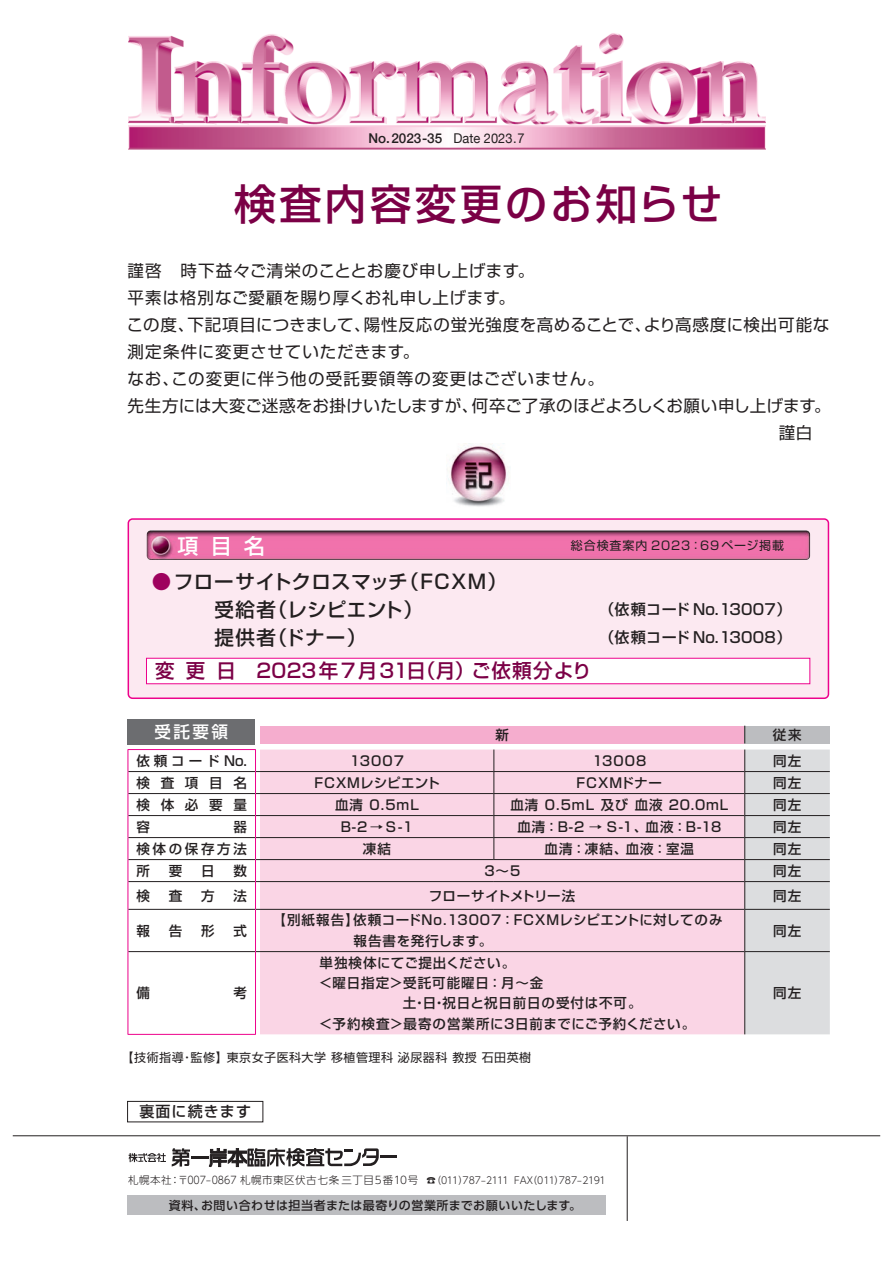
<style>
.page{position:relative;width:893px;height:1263px;background:#fff}
.page>*{position:absolute;margin:0;border:0;box-sizing:border-box;transform-origin:0 0}
.t1{font:500 42px "Shin Go Pro";letter-spacing:.075em;color:#7b0046}
.t2{font:500 21px "Shin Go Pro";color:#fff}
.t3{font:500 19.5px/28px "Shin Go Pro";letter-spacing:.03em;color:#231f20}
.t4{font:500 19.5px "Shin Go Pro";letter-spacing:.06em;color:#7b0046}
.t5{font:16.5px "Shin Go Pro";letter-spacing:.035em;color:#231f20}
.t6{font:16.5px "Shin Go Pro";letter-spacing:.01em;color:#231f20}
.t7{font:16.5px "Shin Go Pro";letter-spacing:.07em;color:#231f20}
.t8{font:500 16.5px "Shin Go Pro";color:#fff}
.t9{font:500 15px "Shin Go Pro";letter-spacing:.03em;color:#231f20}
.t10{font:500 15px "Shin Go Pro";letter-spacing:.075em;color:#231f20}
.t11{font:500 13.5px "Shin Go Pro";letter-spacing:.075em;color:#231f20}
.t12{font:500 13.5px/20.2px "Shin Go Pro";letter-spacing:.04em;color:#231f20}
.t13{font:500 13.5px "Shin Go Pro";letter-spacing:.055em;color:#231f20}
.t14{font:500 13.5px "Helvetica Neue";color:#231f20}
.t15{font:500 13.5px "Shin Go Pro";letter-spacing:.035em;color:#231f20}
.t16{font:500 13.5px "Shin Go Pro";letter-spacing:.01em;color:#231f20}
.t17{font:500 13.5px "Shin Go Pro";letter-spacing:.02em;color:#231f20}
.t18{font:500 13.5px "Shin Go Pro";letter-spacing:.29em;color:#231f20}
.t19{font:500 13.5px "Shin Go Pro";letter-spacing:.2em;color:#231f20}
.t20{font:12px "UD Shin Go Pro Medium 90 pv RKSJ H";letter-spacing:.04em;color:#231f20}
.t21{font:12px "Shin Go Pro";letter-spacing:.04em;color:#231f20}
.t22{font:12px "Shin Go Pro";letter-spacing:.075em;color:#231f20}
.t23{font:10.5px "UD Shin Go Pro Light 90 pv RKSJ H";letter-spacing:.05em;color:#231f20}
.s1{font-weight:400}
.s2{color:#9e015e}
.s3{font-size:9.75px}
</style>
<div class="page">
<img style="left:128px;top:33px;width:638px;height:117px">
<img style="left:446px;top:444px;width:63px;height:63px">
<div style="left:128px;top:519px;width:700px;height:179px;background:#fce9f1;border-radius:4px"></div>
<div style="left:128px;top:518px;width:701px;height:181px;border:2px solid #ed028c;border-radius:4px"></div>
<div style="left:146px;top:658px;width:664px;height:26px;background:#fff"></div>
<img style="left:147px;top:530px;width:663px;height:30px">
<div style="left:128px;top:719px;width:127px;height:26px;background:#6c6d70"></div>
<div style="left:260px;top:749px;width:484px;height:285px;background:#fad5e5"></div>
<div style="left:744px;top:749px;width:86px;height:285px;background:#dcdddf"></div>
<hr style="left:744px;top:910px;width:1px;height:41px;background:#231f20">
<hr style="left:744px;top:952px;width:1px;height:82px;background:#231f20">
<hr style="left:128px;top:815px;width:127px;height:1px;background:#231f20">
<hr style="left:260px;top:815px;width:234px;height:1px;background:#231f20">
<hr style="left:494px;top:815px;width:251px;height:1px;background:#231f20">
<hr style="left:745px;top:815px;width:85px;height:1px;background:#231f20">
<hr style="left:128px;top:837px;width:127px;height:1px;background:#231f20">
<hr style="left:260px;top:837px;width:234px;height:1px;background:#231f20">
<hr style="left:494px;top:837px;width:251px;height:1px;background:#231f20">
<hr style="left:745px;top:837px;width:85px;height:1px;background:#231f20">
<hr style="left:128px;top:859px;width:127px;height:1px;background:#231f20">
<hr style="left:260px;top:859px;width:234px;height:1px;background:#231f20">
<hr style="left:494px;top:859px;width:251px;height:1px;background:#231f20">
<hr style="left:745px;top:859px;width:85px;height:1px;background:#231f20">
<hr style="left:128px;top:881px;width:127px;height:1px;background:#231f20">
<hr style="left:260px;top:881px;width:234px;height:1px;background:#231f20">
<hr style="left:494px;top:881px;width:251px;height:1px;background:#231f20">
<hr style="left:745px;top:881px;width:85px;height:1px;background:#231f20">
<hr style="left:128px;top:909px;width:127px;height:1px;background:#231f20">
<hr style="left:260px;top:909px;width:234px;height:1px;background:#231f20">
<hr style="left:494px;top:909px;width:251px;height:1px;background:#231f20">
<hr style="left:745px;top:909px;width:85px;height:1px;background:#231f20">
<hr style="left:128px;top:951px;width:127px;height:1px;background:#231f20">
<hr style="left:260px;top:951px;width:234px;height:1px;background:#231f20">
<hr style="left:494px;top:951px;width:251px;height:1px;background:#231f20">
<hr style="left:745px;top:951px;width:85px;height:1px;background:#231f20">
<hr style="left:128px;top:771px;width:127px;height:1px;background:#231f20">
<hr style="left:260px;top:771px;width:234px;height:1px;background:#231f20">
<hr style="left:494px;top:771px;width:251px;height:1px;background:#231f20">
<hr style="left:745px;top:771px;width:85px;height:1px;background:#231f20">
<hr style="left:128px;top:793px;width:127px;height:1px;background:#231f20">
<hr style="left:260px;top:793px;width:234px;height:1px;background:#231f20">
<hr style="left:494px;top:793px;width:251px;height:1px;background:#231f20">
<hr style="left:745px;top:793px;width:85px;height:1px;background:#231f20">
<hr style="left:128px;top:749px;width:128px;height:1px;background:#ed028c">
<svg style="left:128px;top:750px;width:1px;height:159px"></svg>
<svg style="left:255px;top:750px;width:5px;height:160px"></svg>
<hr style="left:128px;top:909px;width:1px;height:42px;background:#ed028c">
<hr style="left:255px;top:909px;width:1px;height:42px;background:#ed028c">
<hr style="left:128px;top:951px;width:1px;height:83px;background:#ed028c">
<hr style="left:255px;top:951px;width:1px;height:83px;background:#ed028c">
<hr style="left:128px;top:1034px;width:128px;height:1px;background:#ed028c">
<svg style="left:493px;top:749px;width:1px;height:110px"></svg>
<div style="left:260px;top:726px;width:485px;height:17px;background:#f5adce"></div>
<div style="left:745px;top:726px;width:85px;height:17px;background:#bcbdc0"></div>
<svg style="left:744px;top:726px;width:1px;height:17px"></svg>
<div style="left:127px;top:1101px;width:136px;height:21px;border:1px solid #231f20"></div>
<hr style="left:13px;top:1135px;width:867px;height:1px;background:#231f20">
<hr style="left:627px;top:1136px;width:1px;height:85px;background:#231f20">
<div style="left:128px;top:1196px;width:478px;height:19px;background:#bcbdc0"></div>
<hr style="left:380px;top:1155px;width:16px;height:3px;background:#231f20">
<svg style="left:129px;top:1153px;width:37px;height:9px"></svg>
<svg style="left:172px;top:1148px;width:207px;height:19px"></svg>
<p class="t14" style="left:368px;top:127px;width:157px">No.2023-35 <span class="s1">Date 2023.7</span></p>
<h1 class="t1" style="left:234px;top:170px;width:490px">検査内容変更のお知らせ</h1>
<p class="t5" style="left:128px;top:257px;width:408px">謹啓　時下益々ご清栄のこととお慶び申し上げます。</p>
<p class="t5" style="left:128px;top:284px;width:389px">平素は格別なご愛顧を賜り厚くお礼申し上げます。</p>
<p class="t5" style="left:127px;top:311px;width:704px">この度、下記項目につきまして、陽性反応の蛍光強度を高めることで、より高感度に検出可能な</p>
<p class="t5" style="left:128px;top:338px;width:293px">測定条件に変更させていただきます。</p>
<p class="t7" style="left:127px;top:365px;width:478px">なお、この変更に伴う他の受託要領等の変更はございません。</p>
<p class="t6" style="left:128px;top:392px;width:705px">先生方には大変ご迷惑をお掛けいたしますが、何卒ご了承のほどよろしくお願い申し上げます。</p>
<p class="t5" style="left:779px;top:419px;width:52px">謹白　</p>
<h2 class="t2" style="left:178px;top:528px;width:89px">項目名</h2>
<p class="t22" style="left:571px;top:536px;width:215px">総合検査案内 2023：69ページ掲載</p>
<h3 class="t3" style="left:214px;top:565px;width:294px;text-indent:-63px"><span class="s2">●</span>フローサイトクロスマッチ（FCXM）受給者（レシピエント）</h3>
<p class="t9" style="left:600px;top:597px;width:193px">（依頼コード No.13007）</p>
<h3 class="t3" style="left:214px;top:621px;width:153px">提供者（ドナー）</h3>
<p class="t9" style="left:600px;top:625px;width:193px">（依頼コード No.13008）</p>
<h3 class="t4" style="left:155px;top:655px;width:438px">変更日　2023年7月31日（月）ご依頼分より</h3>
<p class="t8" style="left:155px;top:719px;width:75px">受託要領</p>
<p class="t18" style="left:136px;top:749px;width:112px">依頼コードNo.</p>
<p class="t11" style="left:350px;top:749px;width:55px">13007</p>
<p class="t11" style="left:592px;top:749px;width:55px">13008</p>
<p class="t11" style="left:773px;top:749px;width:30px">同左</p>
<p class="t11" style="left:136px;top:771px;width:112px">検査項目名</p>
<p class="t17" style="left:314px;top:771px;width:127px">FCXMレシピエント</p>
<p class="t11" style="left:576px;top:771px;width:87px">FCXMドナー</p>
<p class="t11" style="left:773px;top:771px;width:30px">同左</p>
<p class="t11" style="left:136px;top:793px;width:112px">検体必要量</p>
<p class="t11" style="left:335px;top:793px;width:85px">血清 0.5mL</p>
<p class="t11" style="left:510px;top:793px;width:219px">血清 0.5mL 及び 血液 20.0mL</p>
<p class="t11" style="left:773px;top:793px;width:30px">同左</p>
<p class="t11" style="left:136px;top:815px;width:15px">容</p>
<p class="t11" style="left:233px;top:815px;width:15px">器</p>
<p class="t11" style="left:341px;top:815px;width:74px">B-2→S-1</p>
<p class="t11" style="left:517px;top:815px;width:205px">血清：B-2 → S-1、血液：B-18</p>
<p class="t11" style="left:773px;top:815px;width:30px">同左</p>
<p class="t19" style="left:136px;top:837px;width:112px">検体の保存方法</p>
<p class="t11" style="left:363px;top:837px;width:30px">凍結</p>
<p class="t11" style="left:545px;top:837px;width:151px">血清：凍結、血液：室温</p>
<p class="t11" style="left:773px;top:837px;width:30px">同左</p>
<p class="t11" style="left:136px;top:859px;width:15px">所</p>
<p class="t11" style="left:169px;top:859px;width:15px">要</p>
<p class="t11" style="left:201px;top:859px;width:15px">日</p>
<p class="t11" style="left:233px;top:859px;width:15px">数</p>
<p class="t11" style="left:484px;top:859px;width:37px">3～5</p>
<p class="t11" style="left:773px;top:859px;width:30px">同左</p>
<p class="t11" style="left:136px;top:884px;width:15px">検</p>
<p class="t11" style="left:169px;top:884px;width:15px">査</p>
<p class="t11" style="left:201px;top:884px;width:15px">方</p>
<p class="t11" style="left:233px;top:884px;width:15px">法</p>
<p class="t16" style="left:429px;top:884px;width:148px">フローサイトメトリー法</p>
<p class="t11" style="left:773px;top:884px;width:30px">同左</p>
<p class="t11" style="left:136px;top:919px;width:15px">報</p>
<p class="t11" style="left:169px;top:919px;width:15px">告</p>
<p class="t11" style="left:201px;top:919px;width:15px">形</p>
<p class="t11" style="left:233px;top:919px;width:15px">式</p>
<p class="t12" style="left:354px;top:909px;width:370px;text-indent:-81px">【別紙報告】依頼コードNo.13007：FCXMレシピエントに対してのみ報告書を発行します。</p>
<p class="t11" style="left:773px;top:919px;width:30px">同左</p>
<p class="t11" style="left:136px;top:982px;width:15px">備</p>
<p class="t11" style="left:233px;top:982px;width:15px">考</p>
<p class="t11" style="left:496px;top:723px;width:15px">新</p>
<p class="t11" style="left:773px;top:723px;width:31px">従来</p>
<p class="t15" style="left:319px;top:951px;width:197px">単独検体にてご提出ください。</p>
<p class="t11" style="left:319px;top:972px;width:226px">＜曜日指定＞受託可能曜日：月～金</p>
<p class="t11" style="left:390px;top:992px;width:253px">　土・日・祝日と祝日前日の受付は不可。</p>
<p class="t13" style="left:319px;top:1012px;width:378px">＜予約検査＞最寄の営業所に3日前までにご予約ください。</p>
<p class="t11" style="left:773px;top:982px;width:30px">同左</p>
<p class="t21" style="left:122px;top:1048px;width:411px">【技術指導・監修】東京女子医科大学移植管理科泌尿器科教授石田英樹</p>
<p class="t10" style="left:139px;top:1099px;width:113px">裏面に続きます</p>
<p class="t23" style="left:128px;top:1171px;width:479px">札幌本社：〒007‒0867 札幌市東区伏古七条三丁目5番10号 <span class="s3">☎（011）787‒2111 FAX（011）787‒2191</span></p>
<p class="t20" style="left:169px;top:1195px;width:414px">資料、お問い合わせは担当者または最寄りの営業所までお願いいたします。</p>
</div>
